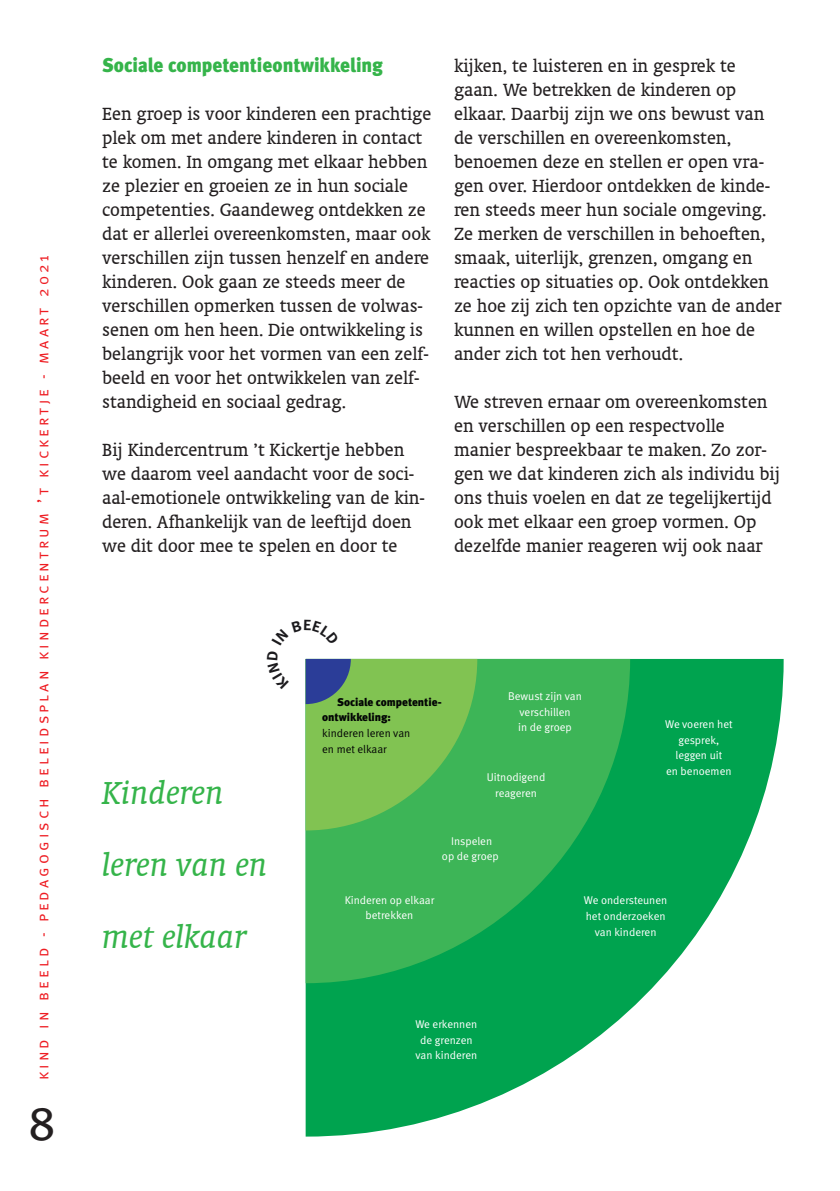
<style>
.page{position:relative;width:840px;height:1191px;background:#fff}
.page>*{position:absolute;margin:0;border:0;box-sizing:border-box;transform-origin:0 0}
.t1{font:48px "Meta Book LF";color:#231f20}
.t2{font:italic 36px/72px "Oranda BT";color:#35b44a}
.t3{font:20px/24px "Oranda BT";color:#231f20}
.t4{font:20px "Meta Black LF";color:#35b44a;scale:.95 1}
.t5{font:16px "Meta Normal Caps";letter-spacing:.2em;color:#ee1d23}
.t6{font:11.2px/15.8px "Meta Normal LF";color:#fff;text-align:center}
.t7{font:11.2px/15.8px "Meta Black LF";color:#030505}
.t8{font:11.2px/15.8px "Meta Normal LF";color:#030505}
</style>
<div class="page">
<svg style="left:305px;top:659px;width:478px;height:477px;fill:#00a34f"></svg>
<svg style="left:305px;top:659px;width:324px;height:324px;fill:#3db557"></svg>
<svg style="left:305px;top:658px;width:172px;height:172px"></svg>
<p class="t5" style="left:34px;top:1080px;width:827px;rotate:-90deg">kind in beeld - pedagogisch beleidsplan kindercentrum ’t kickertje - maart 2021</p>
<h1 class="t1" style="left:28px;top:1093px;width:28px">8</h1>
<p class="t4" style="left:102px;top:53px;width:297px">Sociale competentieontwikkeling</p>
<p class="t3" style="left:102px;top:102px;width:330px">Een groep is voor kinderen een prachtige plek om met andere kinderen in contact te komen. In omgang met elkaar hebben ze plezier en groeien ze in hun sociale competenties. Gaandeweg ontdekken ze dat er allerlei overeenkomsten, maar ook verschillen zijn tussen henzelf en andere kinderen. Ook gaan ze steeds meer de verschillen opmerken tussen de volwas&shy;senen om hen heen. Die ontwikkeling is belangrijk voor het vormen van een zelf&shy;beeld en voor het ontwikkelen van zelf&shy;standigheid en sociaal gedrag.</p>
<p class="t3" style="left:102px;top:438px;width:324px">Bij Kindercentrum ’t Kickertje hebben we daarom veel aandacht voor de soci&shy;aal-emotionele ontwikkeling van de kin&shy;deren. Afhankelijk van de leeftijd doen we dit door mee te spelen en door te</p>
<p class="t3" style="left:454px;top:54px;width:329px">kijken, te luisteren en in gesprek te gaan. We betrekken de kinderen op elkaar. Daarbij zijn we ons bewust van de verschillen en overeenkomsten, benoemen deze en stellen er open vra&shy;gen over. Hierdoor ontdekken de kinde&shy;ren steeds meer hun sociale omgeving.<br>Ze merken de verschillen in behoeften, smaak, uiterlijk, grenzen, omgang en reacties op situaties op. Ook ontdekken ze hoe zij zich ten opzichte van de ander kunnen en willen opstellen en hoe de ander zich tot hen verhoudt.</p>
<p class="t3" style="left:454px;top:390px;width:327px">We streven ernaar om overeenkomsten en verschillen op een respectvolle manier bespreekbaar te maken. Zo zor&shy;gen we dat kinderen zich als individu bij ons thuis voelen en dat ze tegelijkertijd ook met elkaar een groep vormen. Op dezelfde manier reageren wij ook naar</p>
<h2 class="t2" style="left:102px;top:756px;width:167px">Kinderen leren van en met elkaar</h2>
<p class="t6" style="left:508px;top:688px;width:75px">Bewust zijn van verschillen<br>in de groep</p>
<p class="t6" style="left:486px;top:769px;width:60px">Uitnodigend reageren</p>
<p class="t6" style="left:442px;top:832px;width:58px">Inspelen<br>op de groep</p>
<p class="t7" style="left:322px;top:694px;width:121px;text-indent:15px">Sociale competentie&shy;ontwikkeling:</p>
<p class="t8" style="left:322px;top:725px;width:90px">kinderen leren van en met elkaar</p>
<p class="t6" style="left:664px;top:716px;width:69px">We voeren het gesprek, leggen uit<br>en benoemen</p>
<p class="t6" style="left:344px;top:891px;width:91px">Kinderen op elkaar betrekken</p>
<p class="t6" style="left:415px;top:1016px;width:63px">We erkennen de grenzen van kinderen</p>
<p class="t6" style="left:583px;top:892px;width:85px">We ondersteunen het onderzoeken van kinderen</p>
</div>
